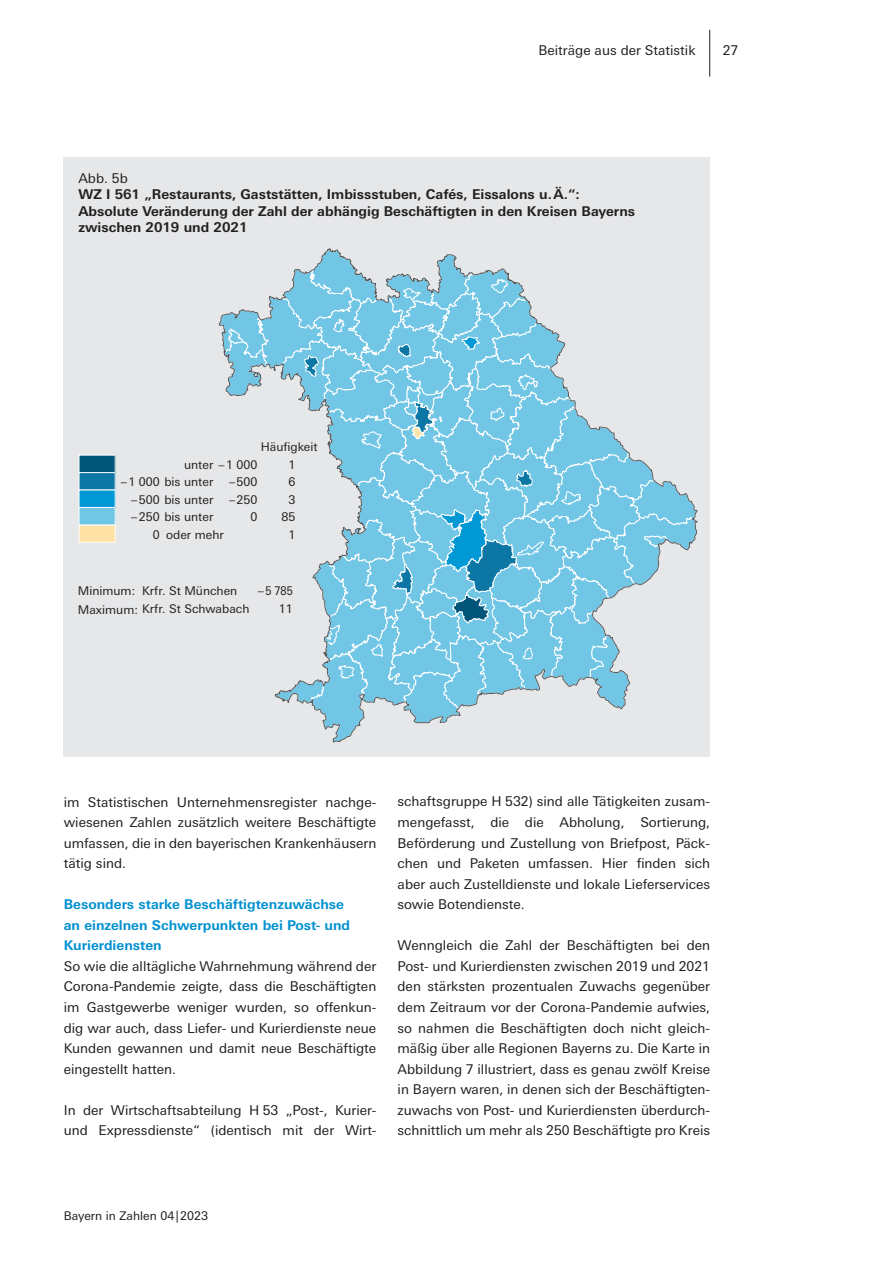
<style>
.page{position:relative;width:893px;height:1263px;background:#fff}
.page>*{position:absolute;margin:0;border:0;box-sizing:border-box;transform-origin:0 0}
.t1{font:13.5px/20.5px "Univers Next Pro";color:#1d1e1f;text-align:justify}
.t2{font:13.5px/16.5px "Univers Next Pro Bold 7";color:#231f20}
.t3{font:700 13.5px/20.5px "Univers Next Pro";color:#0090d0}
.t4{font:13.5px "Univers Next Pro Regular 3";color:#1d1e1f}
.t5{font:13.5px "Univers Next Pro Regular 11";color:#231f20}
.t6{font:12px "Univers Next Pro Regular 11";color:#231f20}
.t7{font:12px "Univers Next Pro Regular 2";color:#1d1e1f}
</style>
<div class="page">
<hr style="left:709px;top:30px;width:1px;height:47px;background:#1d1e1f">
<div style="left:64px;top:157px;width:646px;height:600px;background:#e6e7e9"></div>
<div style="left:79px;top:455px;width:36px;height:18px;background:#015578"></div>
<div style="left:79px;top:473px;width:36px;height:17px;background:#0c77a5"></div>
<div style="left:79px;top:472px;width:36px;height:18px;border:1px solid #fff"></div>
<div style="left:79px;top:525px;width:36px;height:17px;background:#ffe2a5"></div>
<div style="left:79px;top:525px;width:36px;height:18px;border:1px solid #fff"></div>
<div style="left:79px;top:507px;width:36px;height:18px;background:#72c6e5"></div>
<div style="left:79px;top:507px;width:36px;height:18px;border:1px solid #fff"></div>
<div style="left:79px;top:490px;width:36px;height:17px;background:#0099d5"></div>
<div style="left:79px;top:490px;width:36px;height:18px;border:1px solid #fff"></div>
<svg style="left:218px;top:248px;width:480px;height:495px"></svg>
<p class="t4" style="left:538px;top:42px;width:159px">Beiträge aus der Statistik</p>
<p class="t1" style="left:723px;top:40px;width:17px">27</p>
<p class="t5" style="left:78px;top:170px;width:51px">Abb. 5b</p>
<p class="t2" style="left:78px;top:186px;width:558px">WZ I 561 „Restaurants, Gaststätten, Imbissstuben, Cafés, Eissalons u. Ä.“:<br>Absolute Veränderung der Zahl der abhängig Beschäftigten in den Kreisen Bayerns zwischen 2019 und 2021</p>
<p class="t6" style="left:261px;top:440px;width:58px">Häufigkeit</p>
<p class="t6" style="left:184px;top:458px;width:75px">unter – 1 000</p>
<p class="t6" style="left:288px;top:458px;width:8px">1</p>
<p class="t6" style="left:121px;top:475px;width:94px">– 1 000 bis unter</p>
<p class="t6" style="left:229px;top:475px;width:30px">– 500</p>
<p class="t6" style="left:288px;top:475px;width:8px">6</p>
<p class="t6" style="left:131px;top:493px;width:84px">– 500 bis unter</p>
<p class="t6" style="left:229px;top:493px;width:30px">– 250</p>
<p class="t6" style="left:288px;top:493px;width:8px">3</p>
<p class="t6" style="left:131px;top:510px;width:84px">– 250 bis unter</p>
<p class="t6" style="left:251px;top:510px;width:8px">0</p>
<p class="t6" style="left:281px;top:510px;width:15px">85</p>
<p class="t6" style="left:153px;top:527px;width:8px">0</p>
<p class="t6" style="left:166px;top:527px;width:59px">oder mehr</p>
<p class="t6" style="left:288px;top:527px;width:8px">1</p>
<p class="t6" style="left:78px;top:584px;width:59px">Minimum:</p>
<p class="t6" style="left:142px;top:584px;width:97px">Krfr. St München</p>
<p class="t6" style="left:258px;top:584px;width:37px">– 5 785</p>
<p class="t6" style="left:78px;top:602px;width:173px">Maximum: Krfr. St Schwabach</p>
<p class="t6" style="left:279px;top:601px;width:15px">11</p>
<p class="t1" style="left:64px;top:791px;width:314px">im Statistischen Unternehmensregister nachge&shy;wiesenen Zahlen zusätzlich weitere Beschäftigte umfassen, die in den bayerischen Krankenhäusern tätig sind.</p>
<p class="t3" style="left:64px;top:894px;width:288px">Besonders starke Beschäftigtenzuwächse an einzelnen Schwerpunkten bei Post- und<br>Kurierdiensten</p>
<p class="t1" style="left:64px;top:956px;width:314px">So wie die alltägliche Wahrnehmung während der Corona-Pandemie zeigte, dass die Beschäftigten im Gastgewerbe weniger wurden, so offenkun&shy;dig war auch, dass Liefer- und Kurierdienste neue Kunden gewannen und damit neue Beschäftigte eingestellt hatten.</p>
<p class="t1" style="left:64px;top:1100px;width:314px">In der Wirtschaftsabteilung H 53 „Post-, Kurier&shy;und Expressdienste“ (identisch mit der Wirt-</p>
<p class="t1" style="left:398px;top:791px;width:314px">schaftsgruppe H 532) sind alle Tätigkeiten zusam&shy;mengefasst, die die Abholung, Sortierung, Beförderung und Zustellung von Briefpost, Päck&shy;chen und Paketen umfassen. Hier finden sich aber auch Zustelldienste und lokale Lieferservices sowie Botendienste.</p>
<p class="t1" style="left:398px;top:935px;width:314px">Wenngleich die Zahl der Beschäftigten bei den Post- und Kurierdiensten zwischen 2019 und 2021 den stärksten prozentualen Zuwachs gegenüber dem Zeitraum vor der Corona-Pandemie aufwies, so nahmen die Beschäftigten doch nicht gleich&shy;mäßig über alle Regionen Bayerns zu. Die Karte in Abbildung 7 illustriert, dass es genau zwölf Kreise in Bayern waren, in denen sich der Beschäftigten&shy;zuwachs von Post- und Kurierdiensten überdurch&shy;schnittlich um mehr als 250 Beschäftigte pro Kreis</p>
<p class="t7" style="left:64px;top:1209px;width:146px">Bayern in Zahlen 04|2023</p>
</div>
